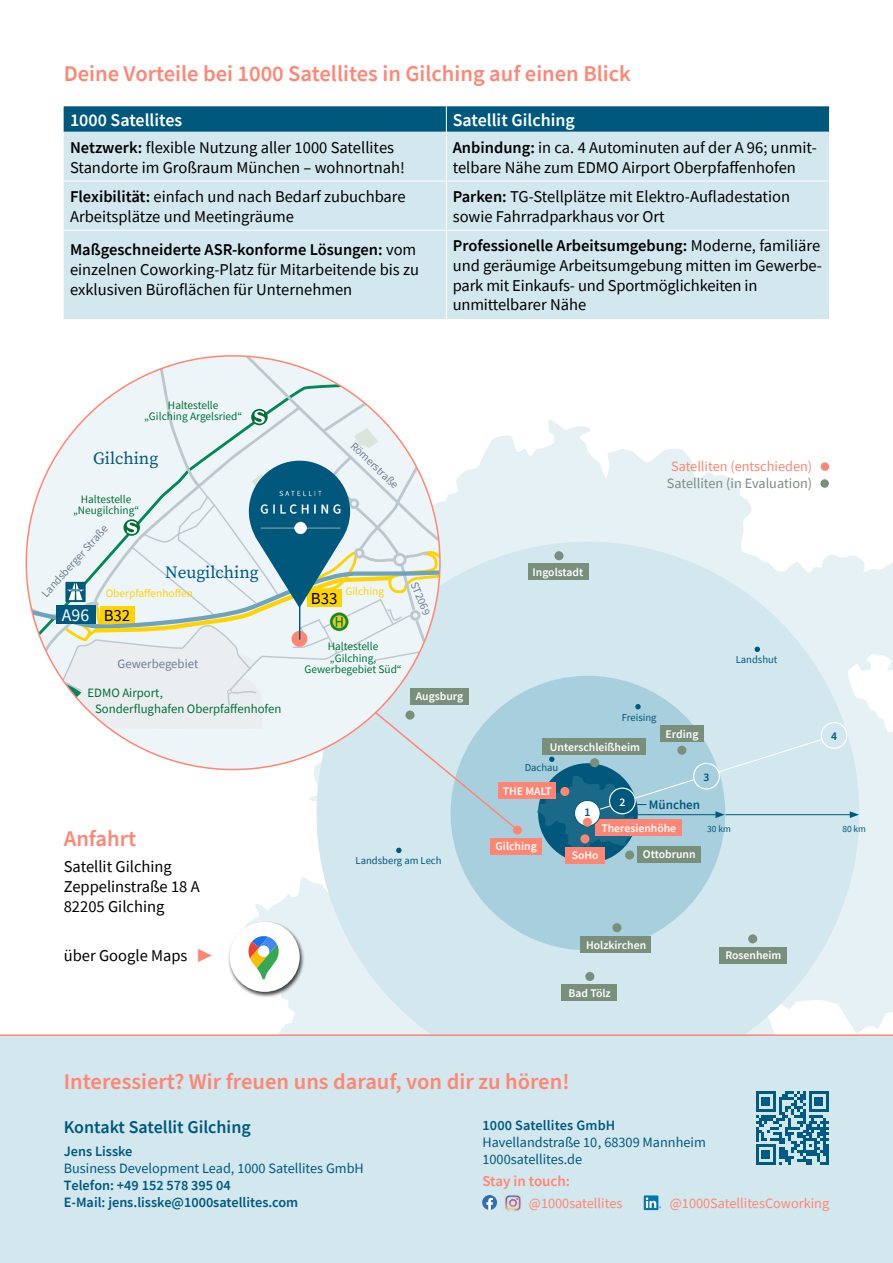
<style>
.page{position:relative;width:893px;height:1263px;background:#fff}
.page>*{position:absolute;margin:0;border:0;box-sizing:border-box;transform-origin:0 0}
.t1{font:600 22.5px "Source Sans Pro";color:#ff8674}
.t2{font:600 22.5px "Source Sans Pro";color:#ff8674}
.t3{font:600 18px "Source Sans Pro";color:#fff}
.t4{font:600 18px "Source Sans Pro";color:#00587c}
.t5{font:17.85px "Source Sans Pro";color:#fff}
.t6{font:17.25px "Source Serif Variable";color:#00587c}
.t7{font:16.8px "Source Sans Pro";color:#000}
.t8{font:16.5px/19.8px "Source Sans Pro";color:#000}
.t9{font:600 15px "Source Sans Pro";color:#ff8674}
.t10{font:14.25px/17.1px "Source Sans Pro";color:#00587c}
.t11{font:600 14.25px/17.1px "Source Sans Pro";color:#00587c}
.t12{font:14.25px "Source Sans Pro";color:#ff8674}
.t13{font:14.25px "Source Sans Pro";color:#7a8e7c}
.t14{font:600 13.05px "Source Sans Pro";color:#00587c}
.t15{font:12.75px/15.3px "Source Sans Pro";color:#006f36}
.t16{font:12.75px "Source Sans Pro";color:#6d7d90}
.t17{font:600 11.7px "Source Sans Pro";color:#fff}
.t18{font:600 11.7px "Source Sans Pro";color:#00587c}
.t19{font:11.4px/11.4px "Source Sans Pro";color:#006f36;text-align:center}
.t20{font:11.4px "Source Sans Pro";color:#6d7d90}
.t21{font:11.4px "Source Sans Pro";color:#ffd300}
.t22{font:10.65px "Source Sans Pro";color:#00587c}
.t23{font:9.45px "Source Sans Pro";color:#00587c}
.s1{font-weight:600}
.s2{color:#ff8674}
</style>
<div class="page">
<svg style="left:253px;top:419px;width:640px;height:615px"></svg>
<svg style="left:292px;top:517px;width:592px;height:517px;background:#dcecf1"></svg>
<svg style="left:431px;top:656px;width:314px;height:314px;background:#bedbe5"></svg>
<div style="left:513px;top:825px;width:9px;height:9px;background:#ff8674;border-radius:50%"></div>
<div style="left:612px;top:923px;width:9px;height:9px;background:#7a8e7c;border-radius:50%"></div>
<div style="left:585px;top:972px;width:9px;height:9px;background:#7a8e7c;border-radius:50%"></div>
<div style="left:748px;top:934px;width:9px;height:9px;background:#7a8e7c;border-radius:50%"></div>
<svg style="left:396px;top:848px;width:6px;height:5px"></svg>
<svg style="left:755px;top:646px;width:5px;height:6px"></svg>
<svg style="left:635px;top:704px;width:6px;height:5px"></svg>
<div style="left:528px;top:564px;width:60px;height:16px;background:#7a8e7c"></div>
<div style="left:561px;top:984px;width:55px;height:17px;background:#7a8e7c"></div>
<div style="left:719px;top:947px;width:68px;height:16px;background:#7a8e7c"></div>
<div style="left:498px;top:782px;width:58px;height:17px;background:#ff8674"></div>
<div style="left:491px;top:838px;width:51px;height:16px;background:#ff8674"></div>
<div style="left:580px;top:936px;width:71px;height:17px;background:#7a8e7c"></div>
<div style="left:821px;top:723px;width:26px;height:25px;background:#d3e7ee;border-radius:50%"></div>
<div style="left:821px;top:722px;width:26px;height:27px;border:1px solid #fff;border-radius:50%"></div>
<div style="left:660px;top:725px;width:44px;height:17px;background:#7a8e7c"></div>
<div style="left:554px;top:551px;width:9px;height:9px;background:#7a8e7c;border-radius:50%"></div>
<div style="left:821px;top:462px;width:8px;height:9px;background:#ff8674;border-radius:50%"></div>
<div style="left:820px;top:479px;width:9px;height:9px;background:#7a8e7c;border-radius:50%"></div>
<div style="left:228px;top:920px;width:77px;height:77px;background:#000;opacity:.75"></div>
<div style="left:230px;top:922px;width:70px;height:70px;background:#fff;border-radius:50%"></div>
<svg style="left:248px;top:936px;width:31px;height:43px"></svg>
<svg style="left:532px;top:731px;width:327px;height:137px;background:#a9c1ca"></svg>
<div style="left:0;top:1035px;width:893px;height:228px;background:#d3e7ee"></div>
<svg style="left:756px;top:1091px;width:73px;height:74px"></svg>
<svg style="left:482px;top:1195px;width:15px;height:15px"></svg>
<img style="left:505px;top:1195px;width:16px;height:16px">
<svg style="left:644px;top:1195px;width:14px;height:15px"></svg>
<svg style="left:646px;top:1197px;width:15px;height:11px"></svg>
<hr style="left:0;top:1034px;width:893px;height:2px;background:#ff8674">
<div style="left:64px;top:132px;width:765px;height:187px;background:#d3e7ee"></div>
<hr style="left:64px;top:181px;width:382px;height:1px;background:#fff">
<hr style="left:64px;top:230px;width:382px;height:1px;background:#fff">
<hr style="left:446px;top:181px;width:383px;height:1px;background:#fff">
<hr style="left:446px;top:230px;width:383px;height:1px;background:#fff">
<svg style="left:64px;top:106px;width:765px;height:26px;background:#065c7f"></svg>
<hr style="left:446px;top:132px;width:1px;height:49px;background:#fff">
<hr style="left:446px;top:181px;width:1px;height:49px;background:#fff">
<hr style="left:446px;top:231px;width:1px;height:88px;background:#fff">
<svg style="left:26px;top:522px;width:13px;height:114px"></svg>
<svg style="left:39px;top:356px;width:480px;height:475px"></svg>
<h1 class="t1" style="left:64px;top:58px;width:569px">Deine Vorteile bei 1000 Satellites in Gilching auf einen Blick</h1>
<p class="t3" style="left:70px;top:108px;width:114px">1000 Satellites</p>
<p class="t3" style="left:453px;top:108px;width:124px">Satellit Gilching</p>
<p class="t8" style="left:70px;top:137px;width:336px"><span class="s1">Netzwerk:</span> flexible Nutzung aller 1000 Satellites<br>Standorte im Großraum München – wohnortnah!</p>
<p class="t8" style="left:453px;top:137px;width:366px"><span class="s1">Anbindung:</span> in ca. 4 Autominuten auf der A 96; unmit&shy;telbare Nähe zum EDMO Airport Oberpfaffenhofen</p>
<p class="t8" style="left:70px;top:186px;width:337px"><span class="s1">Flexibilität:</span> einfach und nach Bedarf zubuchbare<br>Arbeitsplätze und Meetingräume</p>
<p class="t8" style="left:453px;top:186px;width:339px"><span class="s1">Parken:</span> TG-Stellplätze mit Elektro-Aufladestation sowie Fahrradparkhaus vor Ort</p>
<p class="t8" style="left:70px;top:240px;width:350px"><span class="s1">Maßgeschneiderte ASR-konforme Lösungen:</span> vom einzelnen Coworking-Platz für Mitarbeitende bis zu exklusiven Büroflächen für Unternehmen</p>
<p class="t8" style="left:453px;top:236px;width:371px"><span class="s1">Professionelle Arbeitsumgebung:</span> Moderne, familiäre und geräumige Arbeitsumgebung mitten im Gewerbe&shy;park mit Einkaufs- und Sportmöglichkeiten in unmittelbarer Nähe</p>
<p class="t19" style="left:144px;top:399px;width:100px">Haltestelle<br>„Gilching Argelsried“</p>
<p class="t6" style="left:93px;top:446px;width:67px">Gilching</p>
<p class="t19" style="left:73px;top:493px;width:68px">Haltestelle „Neugilching“</p>
<p class="t20" style="left:358px;top:439px;width:63px;rotate:44deg">Römerstraße</p>
<p class="t20" style="left:38px;top:590px;width:94px;rotate:-48deg">Landsberger Straße</p>
<p class="t6" style="left:165px;top:560px;width:95px">Neugilching</p>
<p class="t21" style="left:106px;top:586px;width:89px">Oberpfaffenhoffen</p>
<p class="t21" style="left:345px;top:584px;width:40px">Gilching</p>
<p class="t7" style="left:311px;top:588px;width:28px">B33</p>
<p class="t5" style="left:62px;top:604px;width:29px">A96</p>
<p class="t7" style="left:104px;top:605px;width:28px">B32</p>
<p class="t16" style="left:118px;top:656px;width:82px">Gewerbegebiet</p>
<p class="t15" style="left:95px;top:685px;width:188px;text-indent:-8px">EDMO Airport,<br>Sonderflughafen Oberpfaffenhofen</p>
<p class="t19" style="left:304px;top:641px;width:99px">Haltestelle „Gilching,<br>Gewerbegebiet Süd“</p>
<p class="t20" style="left:420px;top:580px;width:36px;rotate:67deg">ST2069</p>
<p class="t17" style="left:416px;top:689px;width:49px">Augsburg</p>
<h1 class="t1" style="left:64px;top:823px;width:74px">Anfahrt</h1>
<p class="t8" style="left:64px;top:856px;width:137px">Satellit Gilching<br>Zeppelinstraße 18 A<br>82205 Gilching</p>
<p class="t8" style="left:64px;top:946px;width:150px">über Google Maps <span class="s2">▶</span></p>
<p class="t22" style="left:356px;top:854px;width:87px">Landsberg am Lech</p>
<p class="t17" style="left:533px;top:564px;width:52px">Ingolstadt</p>
<p class="t12" style="left:671px;top:457px;width:143px">Satelliten (entschieden)</p>
<p class="t13" style="left:667px;top:474px;width:147px">Satelliten (in Evaluation)</p>
<p class="t22" style="left:622px;top:710px;width:36px">Freising</p>
<p class="t17" style="left:550px;top:739px;width:92px">Unterschleißheim</p>
<p class="t22" style="left:525px;top:760px;width:35px">Dachau</p>
<p class="t17" style="left:503px;top:783px;width:50px">THE MALT</p>
<p class="t17" style="left:666px;top:726px;width:34px">Erding</p>
<p class="t18" style="left:703px;top:769px;width:8px">3</p>
<p class="t18" style="left:584px;top:804px;width:8px">1</p>
<p class="t17" style="left:619px;top:794px;width:8px">2</p>
<p class="t14" style="left:649px;top:796px;width:53px">München</p>
<p class="t22" style="left:736px;top:653px;width:43px">Landshut</p>
<p class="t18" style="left:831px;top:728px;width:8px">4</p>
<p class="t17" style="left:496px;top:839px;width:43px">Gilching</p>
<p class="t17" style="left:601px;top:820px;width:76px">Theresienhöhe</p>
<p class="t17" style="left:643px;top:847px;width:54px">Ottobrunn</p>
<p class="t17" style="left:572px;top:847px;width:28px">SoHo</p>
<p class="t23" style="left:707px;top:823px;width:25px">30 km</p>
<p class="t23" style="left:842px;top:823px;width:25px">80 km</p>
<p class="t17" style="left:586px;top:937px;width:62px">Holzkirchen</p>
<p class="t17" style="left:569px;top:985px;width:44px">Bad Tölz</p>
<p class="t17" style="left:725px;top:947px;width:57px">Rosenheim</p>
<h1 class="t2" style="left:64px;top:1067px;width:507px">Interessiert? Wir freuen uns darauf, von dir zu hören!</h1>
<p class="t11" style="left:482px;top:1117px;width:134px">1000 Satellites GmbH</p>
<p class="t10" style="left:482px;top:1134px;width:225px">Havellandstraße 10, 68309 Mannheim<br>1000satellites.de</p>
<p class="t4" style="left:64px;top:1115px;width:189px">Kontakt Satellit Gilching</p>
<p class="t11" style="left:64px;top:1142px;width:70px">Jens Lisske</p>
<p class="t10" style="left:64px;top:1159px;width:302px">Business Development Lead, 1000 Satellites GmbH</p>
<p class="t11" style="left:64px;top:1176px;width:236px">Telefon: +49 152 578 395 04<br>E-Mail: jens.lisske@1000satellites.com</p>
<p class="t9" style="left:482px;top:1171px;width:89px">Stay in touch:</p>
<p class="t12" style="left:529px;top:1194px;width:95px">@1000satellites</p>
<p class="t12" style="left:670px;top:1194px;width:161px">@1000SatellitesCoworking</p>
</div>
